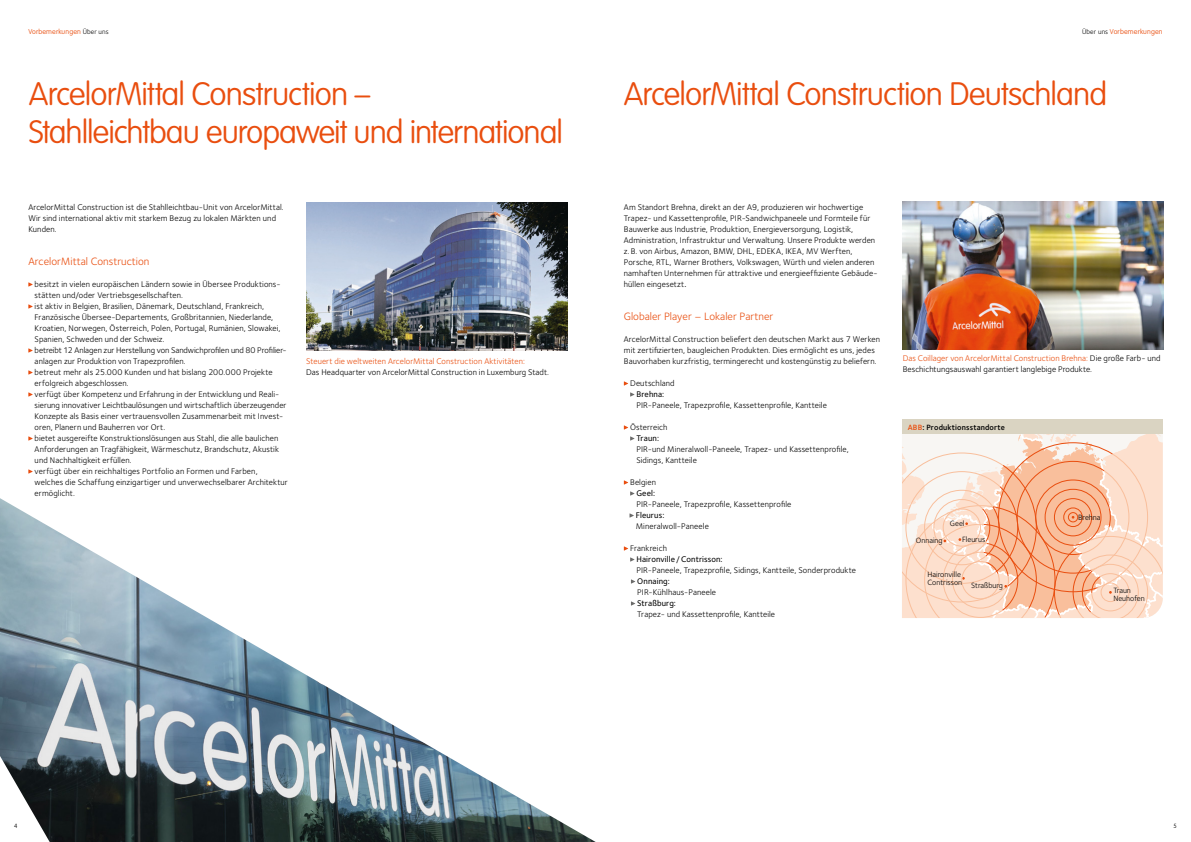
<style>
.page{position:relative;width:1191px;height:842px;background:#fff}
.page>*{position:absolute;margin:0;border:0;box-sizing:border-box;transform-origin:0 0}
.t1{font:100 32px/38px "VAG Rounded";letter-spacing:-.03em;color:#e94e0f}
.t2{font:11px "Foundry Sterling";color:#e94e0f}
.t3{font:8.5px/11px "Foundry Sterling";letter-spacing:.01em;color:#000}
.t4{font:500 8.5px "Foundry Sterling";letter-spacing:.015em;color:#000}
.t5{font:8.5px "Foundry Sterling";letter-spacing:.005em;color:#e94e0f}
.t6{font:7.9px/7.9px "Foundry Sterling";color:#000}
.t7{font:600 7.9px "Foundry Sterling";letter-spacing:.02em;color:#000}
.t8{font:100 7px "VAG Rounded";letter-spacing:.02em;color:#e94e0f}
.t9{font:100 6px "VAG Rounded";color:#000}
.s1{font-family:"Foundry Sterling";font-weight:400;color:#000}
.s2{font-weight:500}
.s3{color:#e94e0f}
</style>
<div class="page">
<svg style="left:28px;top:282px;width:5px;height:5px"></svg>
<svg style="left:28px;top:304px;width:5px;height:5px"></svg>
<svg style="left:28px;top:348px;width:5px;height:5px"></svg>
<svg style="left:28px;top:370px;width:5px;height:5px"></svg>
<svg style="left:28px;top:392px;width:5px;height:5px"></svg>
<svg style="left:28px;top:436px;width:5px;height:5px"></svg>
<svg style="left:28px;top:469px;width:5px;height:5px"></svg>
<svg style="left:624px;top:381px;width:4px;height:5px"></svg>
<svg style="left:630px;top:392px;width:4px;height:5px"></svg>
<svg style="left:624px;top:425px;width:4px;height:5px"></svg>
<svg style="left:630px;top:436px;width:4px;height:5px"></svg>
<svg style="left:624px;top:480px;width:4px;height:5px"></svg>
<svg style="left:630px;top:491px;width:4px;height:5px"></svg>
<svg style="left:629px;top:513px;width:5px;height:5px"></svg>
<svg style="left:624px;top:546px;width:4px;height:5px"></svg>
<svg style="left:630px;top:557px;width:4px;height:5px"></svg>
<svg style="left:631px;top:579px;width:4px;height:5px"></svg>
<svg style="left:631px;top:601px;width:4px;height:5px"></svg>
<svg style="left:902px;top:434px;width:260px;height:184px"></svg>
<div style="left:902px;top:419px;width:260px;height:15px;background:#dad4c2"></div>
<img style="left:902px;top:201px;width:261px;height:148px">
<img style="left:306px;top:203px;width:261px;height:148px">
<img style="left:0;top:498px;width:595px;height:344px">
<p class="t8" style="left:28px;top:27px;width:82px">Vorbemerkungen <span class="s1">Über uns</span></p>
<p class="t8" style="left:1082px;top:27px;width:82px"><span class="s1">Über uns</span> Vorbemerkungen</p>
<h1 class="t1" style="left:29px;top:75px;width:535px">ArcelorMittal Construction –<br>Stahlleichtbau europaweit und international</h1>
<h1 class="t1" style="left:624px;top:75px;width:485px">ArcelorMittal Construction Deutschland</h1>
<p class="t3" style="left:28px;top:201px;width:257px">ArcelorMittal Construction ist die Stahlleichtbau- Unit von ArcelorMittal.<br>Wir sind international aktiv mit starkem Bezug zu lokalen Märkten und<br>Kunden.</p>
<p class="t2" style="left:28px;top:253px;width:123px">ArcelorMittal Construction</p>
<p class="t3" style="left:35px;top:278px;width:255px">besitzt in vielen europäischen Ländern sowie in Übersee Produktions&shy;stätten und/oder Vertriebsgesellschaften.<br>ist aktiv in Belgien, Brasilien, Dänemark, Deutschland, Frankreich, Französische Übersee- Departements, Großbritannien, Niederlande, Kroatien, Norwegen, Österreich, Polen, Portugal, Rumänien, Slowakei, Spanien, Schweden und der Schweiz.<br>betreibt 12 Anlagen zur Herstellung von Sandwichprofilen und 80 Profilier&shy;anlagen zur Produktion von Trapezprofilen.<br>betreut mehr als 25.000 Kunden und hat bislang 200.000 Projekte erfolgreich abgeschlossen.<br>verfügt über Kompetenz und Erfahrung in der Entwicklung und Reali&shy;sierung innovativer Leichtbaulösungen und wirtschaftlich überzeugender Konzepte als Basis einer vertrauensvollen Zusammenarbeit mit Invest&shy;oren, Planern und Bauherren vor Ort.<br>bietet ausgereifte Konstruktionslösungen aus Stahl, die alle baulichen Anforderungen an Tragfähigkeit, Wärmeschutz, Brandschutz, Akustik und Nachhaltigkeit erfüllen.<br>verfügt über ein reichhaltiges Portfolio an Formen und Farben, welches die Schaffung einzigartiger und unverwechselbarer Architektur ermöglicht.</p>
<p class="t5" style="left:306px;top:355px;width:220px">Steuert die weltweiten ArcelorMittal Construction Aktivitäten:</p>
<p class="t3" style="left:306px;top:366px;width:244px">Das Headquarter von ArcelorMittal Construction in Luxemburg Stadt.</p>
<p class="t3" style="left:624px;top:201px;width:255px">Am Standort Brehna, direkt an der A9, produzieren wir hochwertige Trapez- und Kassettenprofile, PIR-Sandwichpaneele und Formteile für Bauwerke aus Industrie, Produktion, Energieversorgung, Logistik, Administration, Infrastruktur und Verwaltung. Unsere Produkte werden z.B. von Airbus, Amazon, BMW, DHL, EDEKA, IKEA, MV Werften, Porsche, RTL, Warner Brothers, Volkswagen, Würth und vielen anderen namhaften Unternehmen für attraktive und energieeffiziente Gebäude&shy;hüllen eingesetzt<span class="s2">.</span></p>
<p class="t2" style="left:624px;top:308px;width:151px">Globaler Player – Lokaler Partner</p>
<p class="t3" style="left:624px;top:333px;width:258px">ArcelorMittal Construction beliefert den deutschen Markt aus 7 Werken mit zertifizierten, baugleichen Produkten. Dies ermöglicht es uns, jedes<br>Bauvorhaben kurzfristig, termingerecht und kostengünstig zu beliefern.</p>
<p class="t3" style="left:630px;top:377px;width:46px">Deutschland</p>
<p class="t4" style="left:636px;top:388px;width:29px">Brehna:</p>
<p class="t3" style="left:636px;top:399px;width:192px">PIR- Paneele, Trapezprofile, Kassettenprofile, Kantteile</p>
<p class="t3" style="left:630px;top:421px;width:39px">Österreich</p>
<p class="t4" style="left:636px;top:432px;width:24px">Traun:</p>
<p class="t3" style="left:636px;top:443px;width:214px">PIR-und Mineralwoll- Paneele, Trapez- und Kassettenprofile,<br>Sidings, Kantteile</p>
<p class="t3" style="left:630px;top:476px;width:27px">Belgien</p>
<p class="t4" style="left:636px;top:487px;width:20px">Geel:</p>
<p class="t3" style="left:636px;top:498px;width:156px">PIR- Paneele, Trapezprofile, Kassettenprofile</p>
<p class="t4" style="left:636px;top:509px;width:30px">Fleurus:</p>
<p class="t3" style="left:636px;top:520px;width:75px">Mineralwoll- Paneele</p>
<p class="t3" style="left:630px;top:542px;width:38px">Frankreich</p>
<p class="t4" style="left:636px;top:553px;width:88px">Haironville/Contrisson:</p>
<p class="t3" style="left:636px;top:564px;width:221px">PIR- Paneele, Trapezprofile, Sidings, Kantteile, Sonderprodukte</p>
<p class="t4" style="left:637px;top:575px;width:34px">Onnaing:</p>
<p class="t3" style="left:637px;top:586px;width:80px">PIR- Kühlhaus- Paneele</p>
<p class="t4" style="left:637px;top:597px;width:40px">Straßburg:</p>
<p class="t3" style="left:637px;top:608px;width:139px">Trapez- und Kassettenprofile, Kantteile</p>
<p class="t3" style="left:902px;top:352px;width:259px"><span class="s3">Das Coillager von ArcelorMittal Construction Brehna:</span> Die große Farb- und<br>Beschichtungsauswahl garantiert langlebige Produkte.</p>
<p class="t7" style="left:907px;top:422px;width:99px"><span class="s3">ABB</span>: Produktionsstandorte</p>
<p class="t6" style="left:950px;top:519px;width:16px">Geel</p>
<p class="t6" style="left:962px;top:535px;width:25px">Fleurus</p>
<p class="t6" style="left:916px;top:536px;width:28px">Onnaing</p>
<p class="t6" style="left:927px;top:570px;width:36px">Haironville<br>Contrisson</p>
<p class="t6" style="left:971px;top:581px;width:33px">Straßburg</p>
<p class="t6" style="left:1078px;top:513px;width:24px">Brehna</p>
<p class="t6" style="left:1113px;top:586px;width:33px">Traun<br>Neuhofen</p>
<p class="t9" style="left:14px;top:822px;width:5px">4</p>
<p class="t9" style="left:1173px;top:822px;width:5px">5</p>
</div>
